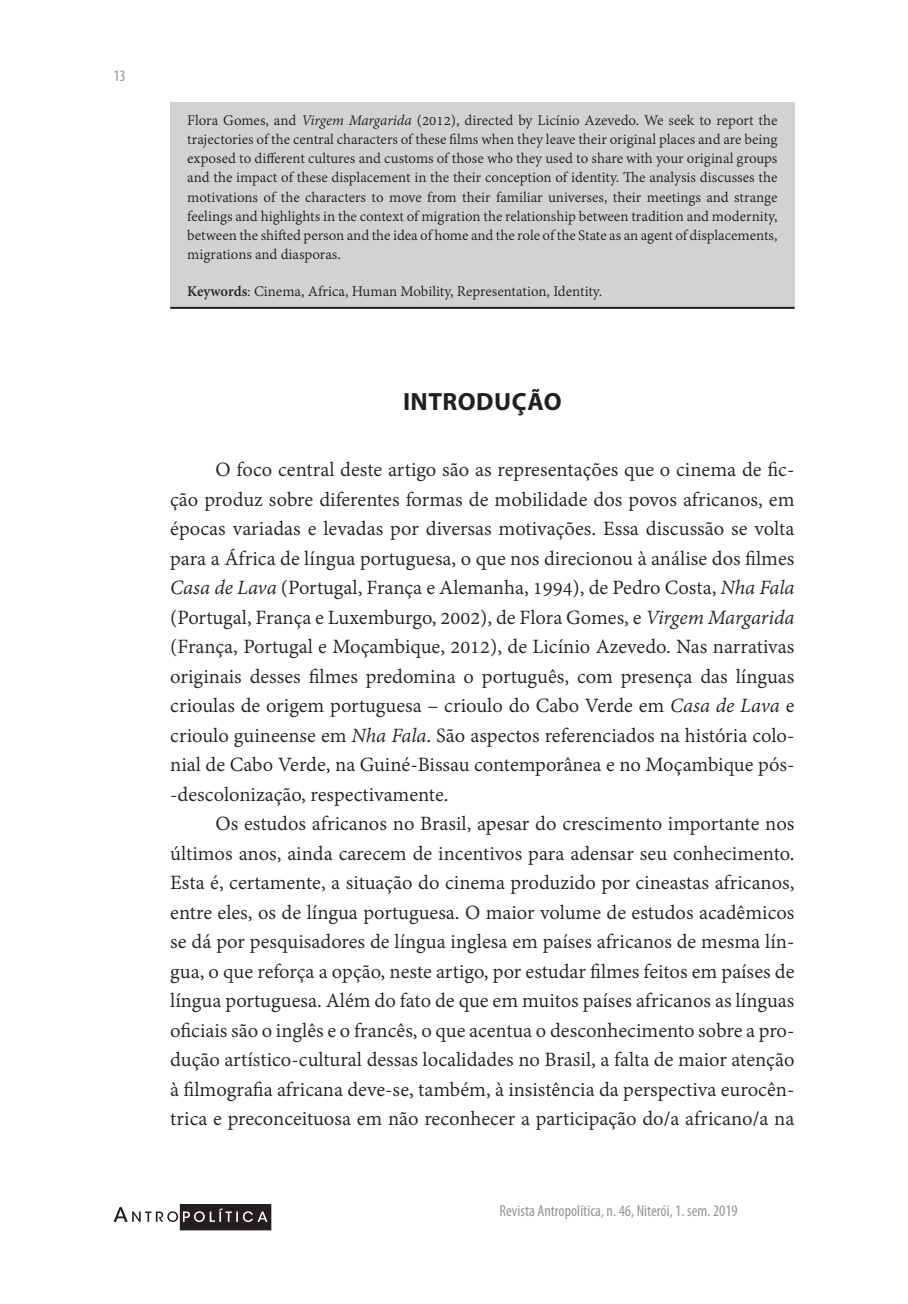
<style>
.page{position:relative;width:908px;height:1304px;background:#fff}
.page>*{position:absolute;margin:0;border:0;box-sizing:border-box;transform-origin:0 0}
.t1{font:700 25px "Myriad Pro";letter-spacing:.02em;color:#231f20}
.t2{font:22px/29.6px "Adobe Devanagari";color:#231f20;text-align:justify}
.t3{font:16px/19.2px "Adobe Devanagari";color:#231f20;text-align:justify}
.t4{font:condensed 16px "Myriad Pro";color:#939598}
.s1{font-style:italic}
.s2{font-weight:700}
</style>
<div class="page">
<div style="left:180px;top:1205px;width:91px;height:25px;background:#231f20"></div>
<div style="left:180px;top:1204px;width:91px;height:26px;border:1px solid #231f20"></div>
<svg style="left:113px;top:1207px;width:154px;height:15px"></svg>
<div style="left:170px;top:102px;width:624px;height:173px;background:#d1d2d4"></div>
<div style="left:170px;top:273px;width:624px;height:35px;background:#d1d2d4"></div>
<hr style="left:170px;top:307px;width:624px;height:2px;background:#231f20">
<p class="t4" style="left:113px;top:67px;width:14px">13</p>
<p class="t3" style="left:187px;top:112px;width:591px">Flora Gomes, and <span class="s1">Virgem Margarida</span> (2012), directed by Licínio Azevedo. We seek to report the trajectories of the central characters of these films when they leave their original places and are being exposed to different cultures and customs of those who they used to share with your original groups and the impact of these displacement in the their conception of identity. The analysis discusses the motivations of the characters to move from their familiar universes, their meetings and strange feelings and highlights in the context of migration the relationship between tradition and modernity, between the shifted person and the idea of home and the role of the State as an agent of displacements, migrations and diasporas.</p>
<p class="t3" style="left:187px;top:282px;width:416px"><span class="s2">Keywords</span>: Cinema, Africa, Human Mobility, Representation, Identity.</p>
<p class="t1" style="left:403px;top:388px;width:160px">INTRODUÇÃO</p>
<p class="t2" style="left:170px;top:457px;width:625px;text-indent:45px">O foco central deste artigo são as representações que o cinema de fic&shy;ção produz sobre diferentes formas de mobilidade dos povos africanos, em épocas variadas e levadas por diversas motivações. Essa discussão se volta para a África de língua portuguesa, o que nos direcionou à análise dos filmes <span class="s1">Casa de Lava</span> (Portugal, França e Alemanha, 1994), de Pedro Costa, <span class="s1">Nha Fala </span>(Portugal, França e Luxemburgo, 2002), de Flora Gomes, e <span class="s1">Virgem Margarida </span>(França, Portugal e Moçambique, 2012), de Licínio Azevedo. Nas narrativas originais desses filmes predomina o português, com presença das línguas crioulas de origem portuguesa – crioulo do Cabo Verde em <span class="s1">Casa de Lava</span> e crioulo guineense em <span class="s1">Nha Fala</span>. São aspectos referenciados na história colo&shy;nial de Cabo Verde, na Guiné-Bissau contemporânea e no Moçambique pós--descolonização, respectivamente.</p>
<p class="t2" style="left:170px;top:811px;width:625px;text-indent:45px">Os estudos africanos no Brasil, apesar do crescimento importante nos últimos anos, ainda carecem de incentivos para adensar seu conhecimento.<br>Esta é, certamente, a situação do cinema produzido por cineastas africanos, entre eles, os de língua portuguesa. O maior volume de estudos acadêmicos se dá por pesquisadores de língua inglesa em países africanos de mesma lín&shy;gua, o que reforça a opção, neste artigo, por estudar filmes feitos em países de língua portuguesa. Além do fato de que em muitos países africanos as línguas oficiais são o inglês e o francês, o que acentua o desconhecimento sobre a pro&shy;dução artístico-cultural dessas localidades no Brasil, a falta de maior atenção à filmografia africana deve-se, também, à insistência da perspectiva eurocên&shy;trica e preconceituosa em não reconhecer a participação do/a africano/a na</p>
<p class="t4" style="left:499px;top:1202px;width:239px">Revista Antropolítica, n. 46, Niterói, 1. sem. 2019</p>
</div>
